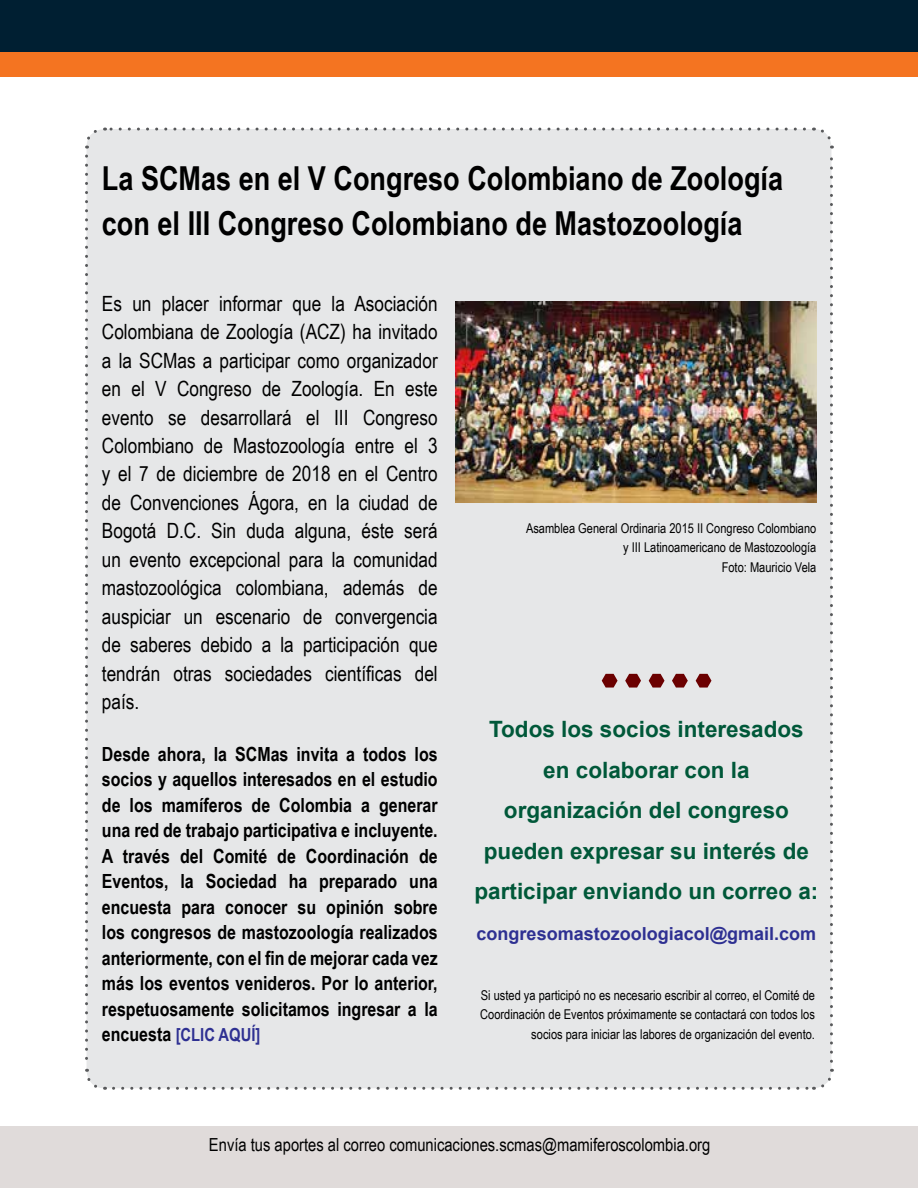
<style>
.page{position:relative;width:918px;height:1188px;background:#fff}
.page>*{position:absolute;margin:0;border:0;box-sizing:border-box;transform-origin:0 0}
.t1{font:700 33px/45.6px "Arial Narrow";color:#000}
.t2{font:700 22.5px/40.5px "Arial";color:#005839;text-align:center}
.t3{font:21px/28.5px "Arial Narrow";color:#000;text-align:justify}
.t4{font:700 19.5px/25.5px "Arial Narrow";color:#000;text-align:justify}
.t5{font:18px "Arial Narrow";color:#000}
.t6{font:700 18px "Arial";color:#2e3092}
.t7{font:700 18px "Arial Narrow";color:#2e3092}
.t8{font:13.5px/19.5px "Arial Narrow";color:#000;text-align:right}
.s1{font-size:19.5px;color:#000}
</style>
<div class="page">
<div style="left:0;top:0;width:918px;height:52px;background:#001f32"></div>
<div style="left:0;top:52px;width:918px;height:25px;background:#f47421"></div>
<div style="left:87px;top:129px;width:744px;height:959px;background:#e6e7e8;border-radius:18px"></div>
<svg style="left:85px;top:130px;width:13px;height:19px"></svg>
<svg style="left:85px;top:156px;width:21px;height:934px"></svg>
<svg style="left:114px;top:1069px;width:720px;height:21px"></svg>
<svg style="left:813px;top:127px;width:20px;height:934px"></svg>
<svg style="left:105px;top:128px;width:699px;height:3px"></svg>
<hr style="left:0;top:1126px;width:1px;height:62px;background:#e0dbda">
<img style="left:456px;top:301px;width:360px;height:202px">
<div style="left:2px;top:1126px;width:916px;height:62px;background:#e0dbda"></div>
<svg style="left:602px;top:674px;width:16px;height:14px"></svg>
<svg style="left:625px;top:674px;width:16px;height:14px"></svg>
<svg style="left:649px;top:674px;width:16px;height:14px"></svg>
<svg style="left:672px;top:674px;width:16px;height:14px"></svg>
<svg style="left:696px;top:674px;width:15px;height:14px"></svg>
<h1 class="t1" style="left:102px;top:154px;width:683px">La SCMas en el V Congreso Colombiano de Zoología con el III Congreso Colombiano de Mastozoología</h1>
<p class="t3" style="left:102px;top:288px;width:337px">Es un placer informar que la Asociación Colombiana de Zoología (ACZ) ha invitado a la SCMas a participar como organizador en el V Congreso de Zoología. En este evento se desarrollará el III Congreso Colombiano de Mastozoología entre el 3 y el 7 de diciembre de 2018 en el Centro de Convenciones Ágora, en la ciudad de Bogotá D.C. Sin duda alguna, éste será un evento excepcional para la comunidad mastozoológica colombiana, además de auspiciar un escenario de convergencia de saberes debido a la participación que tendrán otras sociedades científicas del país.</p>
<p class="t4" style="left:102px;top:740px;width:337px">Desde ahora, la SCMas invita a todos los socios y aquellos interesados en el estudio de los mamíferos de Colombia a generar una red de trabajo participativa e incluyente.<br>A través del Comité de Coordinación de Eventos, la Sociedad ha preparado una encuesta para conocer su opinión sobre los congresos de mastozoología realizados anteriormente, con el fin de mejorar cada vez más los eventos venideros. Por lo anterior, respetuosamente solicitamos ingresar a la</p>
<p class="t7" style="left:102px;top:1021px;width:160px"><span class="s1">encuesta</span> [CLIC AQUÍ]</p>
<p class="t8" style="left:526px;top:518px;width:292px">Asamblea General Ordinaria 2015 II Congreso Colombiano y III Latinoamericano de Mastozoología<br>Foto: Mauricio Vela</p>
<p class="t2" style="left:475px;top:709px;width:345px">Todos los socios interesados en colaborar con la organización del congreso pueden expresar su interés de participar enviando un correo a:</p>
<p class="t6" style="left:477px;top:921px;width:341px">congresomastozoologiacol@gmail.com</p>
<p class="t8" style="left:480px;top:985px;width:336px">Si usted ya participó no es necesario escribir al correo, el Comité de<br>Coordinación de Eventos próximamente se contactará con todos los socios para iniciar las labores de organización del evento.</p>
<p class="t5" style="left:209px;top:1131px;width:503px">Envía tus aportes al correo comunicaciones.scmas@mamiferoscolombia.org</p>
</div>
